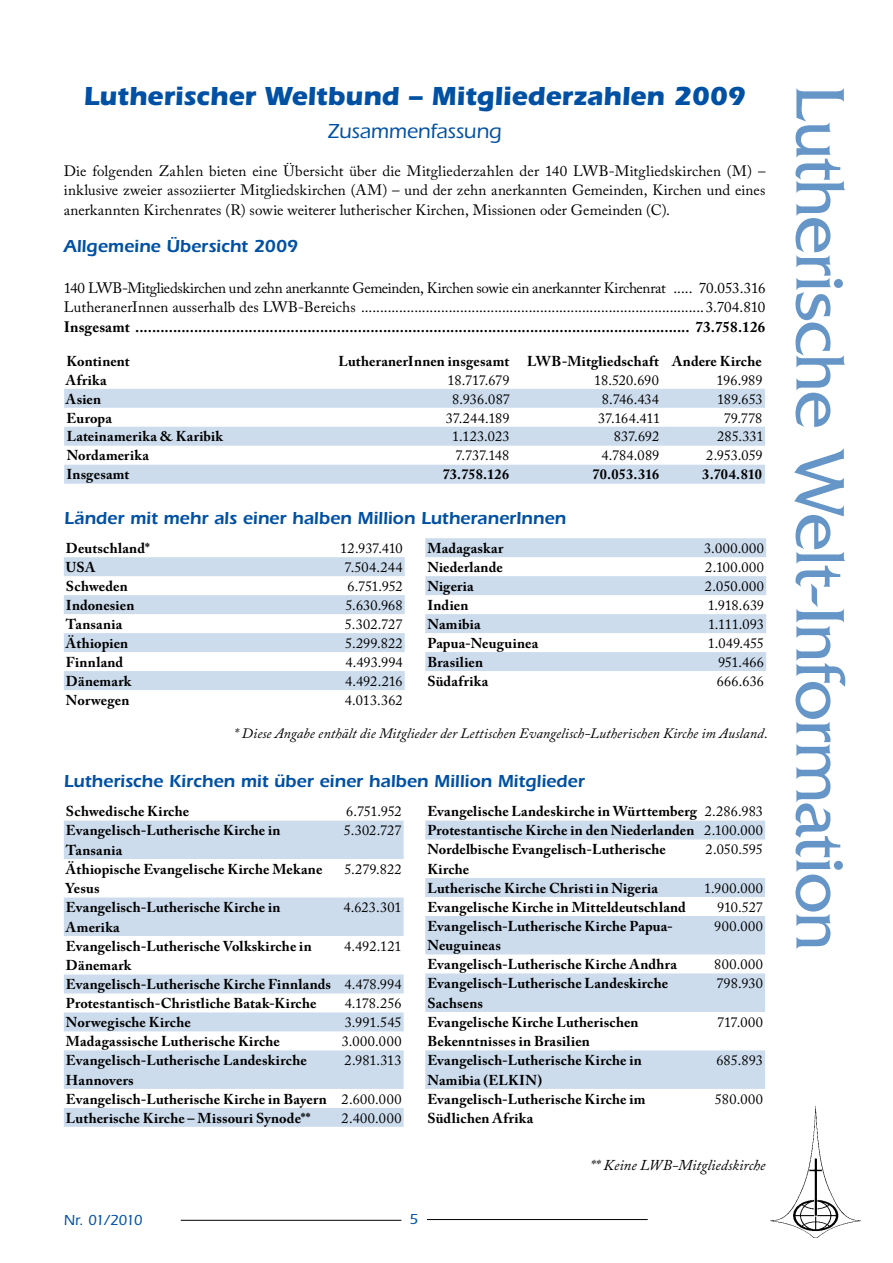
<style>
.page{position:relative;width:893px;height:1263px;background:#fff}
.page>*{position:absolute;margin:0;border:0;box-sizing:border-box;transform-origin:0 0}
.t1{font:72px "Friz Quadrata";letter-spacing:-.02em;color:#6696c8}
.t2{font:700 27px "Itc Eras";letter-spacing:-.005em;color:#0050a4}
.t3{font:500 21px "Itc Eras";letter-spacing:-.005em;color:#0050a4}
.t4{font:600 18px "Itc Eras";color:#0050a4}
.t5{font:15px/19.5px "Adobe Caslon Pro";letter-spacing:-.005em;color:#000;text-align:justify}
.t6{font:700 15px "Adobe Caslon Pro";letter-spacing:.01em;color:#000}
.t7{font:italic 15px "Adobe Caslon Pro";color:#000}
.t8{font:500 15px "Itc Eras";letter-spacing:-.07em;color:#0050a4}
.t9{font:700 14.25px/19.5px "Adobe Caslon Pro";letter-spacing:.01em;color:#000}
.t10{font:14.25px "Adobe Caslon Pro";color:#000}
.t11{font:italic 14.25px "Adobe Caslon Pro";letter-spacing:.005em;color:#000}
.s1{font-weight:400}
</style>
<div class="page">
<hr style="left:181px;top:1220px;width:220px;height:1px;background:#000">
<hr style="left:427px;top:1219px;width:221px;height:1px;background:#000">
<img style="left:770px;top:1106px;width:91px;height:132px">
<svg style="left:64px;top:820px;width:340px;height:307px;fill:#ccdced"></svg>
<svg style="left:425px;top:820px;width:340px;height:269px;fill:#ccdced"></svg>
<svg style="left:64px;top:557px;width:341px;height:133px;fill:#ccdced"></svg>
<svg style="left:425px;top:538px;width:341px;height:133px;fill:#ccdced"></svg>
<svg style="left:64px;top:389px;width:701px;height:95px;fill:#ccdced"></svg>
<h2 class="t2" style="left:83px;top:81px;width:664px">Lutherischer Weltbund – Mitgliederzahlen 2009</h2>
<h3 class="t3" style="left:328px;top:119px;width:176px">Zusammenfassung</h3>
<p class="t5" style="left:64px;top:161px;width:703px">Die folgenden Zahlen bieten eine Übersicht über die Mitgliederzahlen der 140 LWB-Mitgliedskirchen (M) – inklusive zweier assoziierter Mitgliedskirchen (AM) – und der zehn anerkannten Gemeinden, Kirchen und eines anerkannten Kirchenrates (R) sowie weiterer lutherischer Kirchen, Missionen oder Gemeinden (C).</p>
<p class="t4" style="left:64px;top:235px;width:236px">Allgemeine Übersicht 2009</p>
<p class="t5" style="left:64px;top:278px;width:703px">140 LWB-Mitgliedskirchen und zehn anerkannte Gemeinden, Kirchen sowie ein anerkannter Kirchenrat ..... 70.053.316<br>LutheranerInnen ausserhalb des LWB-Bereichs ..........................................................................................3.704.810</p>
<p class="t6" style="left:64px;top:318px;width:703px">Insgesamt .................................................................................................................................... 73.758.126</p>
<p class="t9" style="left:66px;top:351px;width:65px">Kontinent</p>
<p class="t9" style="left:339px;top:351px;width:172px">LutheranerInnen insgesamt</p>
<p class="t9" style="left:527px;top:351px;width:236px">LWB-Mitgliedschaft Andere Kirche</p>
<p class="t9" style="left:66px;top:370px;width:42px">Afrika</p>
<p class="t10" style="left:448px;top:371px;width:63px">18.717.679</p>
<p class="t10" style="left:594px;top:371px;width:66px">18.520.690</p>
<p class="t10" style="left:717px;top:371px;width:47px">196.989</p>
<p class="t9" style="left:66px;top:389px;width:37px">Asien</p>
<p class="t10" style="left:452px;top:390px;width:59px">8.936.087</p>
<p class="t10" style="left:602px;top:390px;width:59px">8.746.434</p>
<p class="t10" style="left:717px;top:390px;width:47px">189.653</p>
<p class="t9" style="left:66px;top:408px;width:47px">Europa</p>
<p class="t10" style="left:446px;top:409px;width:65px">37.244.189</p>
<p class="t10" style="left:598px;top:409px;width:63px">37.164.411</p>
<p class="t10" style="left:724px;top:409px;width:40px">79.778</p>
<p class="t9" style="left:67px;top:427px;width:158px">Lateinamerika &amp; Karibik</p>
<p class="t10" style="left:452px;top:428px;width:59px">1.123.023</p>
<p class="t10" style="left:614px;top:428px;width:47px">837.692</p>
<p class="t10" style="left:717px;top:428px;width:48px">285.331</p>
<p class="t9" style="left:67px;top:446px;width:84px">Nordamerika</p>
<p class="t10" style="left:455px;top:447px;width:55px">7.737.148</p>
<p class="t10" style="left:601px;top:447px;width:59px">4.784.089</p>
<p class="t10" style="left:706px;top:447px;width:58px">2.953.059</p>
<p class="t9" style="left:66px;top:465px;width:65px">Insgesamt</p>
<p class="t9" style="left:443px;top:465px;width:68px">73.758.126</p>
<p class="t9" style="left:593px;top:465px;width:68px">70.053.316</p>
<p class="t9" style="left:702px;top:465px;width:61px">3.704.810</p>
<p class="t4" style="left:64px;top:507px;width:503px">Länder mit mehr als einer halben Million LutheranerInnen</p>
<p class="t9" style="left:66px;top:538px;width:85px">Deutschland*</p>
<p class="t10" style="left:340px;top:540px;width:64px">12.937.410</p>
<p class="t9" style="left:66px;top:557px;width:31px">USA</p>
<p class="t10" style="left:345px;top:559px;width:59px">7.504.244</p>
<p class="t9" style="left:66px;top:576px;width:63px">Schweden</p>
<p class="t10" style="left:347px;top:578px;width:57px">6.751.952</p>
<p class="t9" style="left:66px;top:595px;width:70px">Indonesien</p>
<p class="t10" style="left:345px;top:597px;width:59px">5.630.968</p>
<p class="t9" style="left:66px;top:614px;width:58px">Tansania</p>
<p class="t10" style="left:345px;top:616px;width:59px">5.302.727</p>
<p class="t9" style="left:66px;top:633px;width:64px">Äthiopien</p>
<p class="t10" style="left:345px;top:635px;width:59px">5.299.822</p>
<p class="t9" style="left:66px;top:652px;width:59px">Finnland</p>
<p class="t10" style="left:346px;top:654px;width:58px">4.493.994</p>
<p class="t9" style="left:66px;top:671px;width:67px">Dänemark</p>
<p class="t10" style="left:345px;top:672px;width:59px">4.492.216</p>
<p class="t9" style="left:66px;top:690px;width:65px">Norwegen</p>
<p class="t10" style="left:345px;top:691px;width:59px">4.013.362</p>
<p class="t9" style="left:427px;top:538px;width:77px">Madagaskar</p>
<p class="t10" style="left:704px;top:540px;width:61px">3.000.000</p>
<p class="t9" style="left:427px;top:557px;width:77px">Niederlande</p>
<p class="t10" style="left:705px;top:559px;width:60px">2.100.000</p>
<p class="t9" style="left:427px;top:576px;width:48px">Nigeria</p>
<p class="t10" style="left:705px;top:578px;width:61px">2.050.000</p>
<p class="t9" style="left:427px;top:595px;width:43px">Indien</p>
<p class="t10" style="left:708px;top:597px;width:58px">1.918.639</p>
<p class="t9" style="left:427px;top:614px;width:55px">Namibia</p>
<p class="t10" style="left:708px;top:616px;width:58px">1.111.093</p>
<p class="t9" style="left:427px;top:633px;width:112px">Papua-Neuguinea</p>
<p class="t10" style="left:708px;top:635px;width:58px">1.049.455</p>
<p class="t9" style="left:427px;top:652px;width:57px">Brasilien</p>
<p class="t10" style="left:718px;top:654px;width:48px">951.466</p>
<p class="t9" style="left:427px;top:671px;width:62px">Südafrika</p>
<p class="t10" style="left:717px;top:672px;width:49px">666.636</p>
<p class="t11" style="left:234px;top:724px;width:535px">* Diese Angabe enthält die Mitglieder der Lettischen Evangelisch-Lutherischen Kirche im Ausland.</p>
<p class="t4" style="left:64px;top:770px;width:522px">Lutherische Kirchen mit über einer halben Million Mitglieder</p>
<p class="t9" style="left:66px;top:802px;width:125px">Schwedische Kirche</p>
<p class="t10" style="left:346px;top:803px;width:57px">6.751.952</p>
<p class="t9" style="left:66px;top:821px;width:216px">Evangelisch-Lutherische Kirche in<br>Tansania</p>
<p class="t10" style="left:344px;top:822px;width:59px">5.302.727</p>
<p class="t9" style="left:66px;top:859px;width:258px">Äthiopische Evangelische Kirche Mekane<br>Yesus</p>
<p class="t10" style="left:344px;top:860px;width:59px">5.279.822</p>
<p class="t9" style="left:66px;top:897px;width:216px">Evangelisch-Lutherische Kirche in<br>Amerika</p>
<p class="t10" style="left:343px;top:899px;width:60px">4.623.301</p>
<p class="t9" style="left:66px;top:936px;width:247px">Evangelisch-Lutherische Volkskirche in<br>Dänemark</p>
<p class="t10" style="left:344px;top:937px;width:59px">4.492.121</p>
<p class="t9" style="left:66px;top:975px;width:337px;line-height:19px">Evangelisch-Lutherische Kirche Finnlands <span class="s1">4.478.994<br></span>Protestantisch-Christliche Batak-Kirche</p>
<p class="t10" style="left:345px;top:995px;width:58px">4.178.256</p>
<p class="t9" style="left:66px;top:1012px;width:126px">Norwegische Kirche</p>
<p class="t10" style="left:345px;top:1014px;width:58px">3.991.545</p>
<p class="t9" style="left:66px;top:1031px;width:216px">Madagassische Lutherische Kirche</p>
<p class="t10" style="left:342px;top:1033px;width:61px">3.000.000</p>
<p class="t9" style="left:66px;top:1050px;width:242px">Evangelisch-Lutherische Landeskirche<br>Hannovers</p>
<p class="t10" style="left:345px;top:1052px;width:58px">2.981.313</p>
<p class="t9" style="left:66px;top:1089px;width:337px;line-height:19px">Evangelisch-Lutherische Kirche in Bayern <span class="s1">2.600.000<br></span>Lutherische Kirche – Missouri Synode**</p>
<p class="t10" style="left:342px;top:1109px;width:61px">2.400.000</p>
<p class="t9" style="left:427px;top:802px;width:337px">Evangelische Landeskirche in Württemberg <span class="s1">2.286.983<br></span>Protestantische Kirche in den Niederlanden <span class="s1">2.100.000<br></span>Nordelbische Evangelisch-Lutherische<br>Kirche</p>
<p class="t10" style="left:706px;top:841px;width:59px">2.050.595</p>
<p class="t9" style="left:427px;top:878px;width:232px">Lutherische Kirche Christi in Nigeria</p>
<p class="t10" style="left:704px;top:879px;width:60px">1.900.000</p>
<p class="t9" style="left:427px;top:897px;width:260px">Evangelische Kirche in Mitteldeutschland</p>
<p class="t10" style="left:717px;top:898px;width:47px">910.527</p>
<p class="t9" style="left:427px;top:916px;width:247px">Evangelisch-Lutherische Kirche Papua-<br>Neuguineas</p>
<p class="t10" style="left:714px;top:917px;width:50px">900.000</p>
<p class="t9" style="left:427px;top:954px;width:251px">Evangelisch-Lutherische Kirche Andhra</p>
<p class="t10" style="left:714px;top:956px;width:50px">800.000</p>
<p class="t9" style="left:427px;top:973px;width:242px">Evangelisch-Lutherische Landeskirche<br>Sachsens</p>
<p class="t10" style="left:716px;top:975px;width:48px">798.930</p>
<p class="t9" style="left:427px;top:1012px;width:213px">Evangelische Kirche Lutherischen<br>Bekenntnisses in Brasilien</p>
<p class="t10" style="left:717px;top:1013px;width:47px">717.000</p>
<p class="t9" style="left:427px;top:1050px;width:216px">Evangelisch-Lutherische Kirche in<br>Namibia (ELKIN)</p>
<p class="t10" style="left:716px;top:1052px;width:48px">685.893</p>
<p class="t9" style="left:427px;top:1089px;width:220px">Evangelisch-Lutherische Kirche im<br>Südlichen Afrika</p>
<p class="t10" style="left:715px;top:1090px;width:50px">580.000</p>
<p class="t7" style="left:590px;top:1156px;width:177px">** Keine LWB-Mitgliedskirche</p>
<p class="t8" style="left:64px;top:1212px;width:80px">Nr. 01/2010</p>
<p class="t8" style="left:409px;top:1211px;width:10px">5</p>
<h1 class="t1" style="left:860px;top:85px;width:867px;rotate:90deg">Lutherische Welt-Information</h1>
</div>
